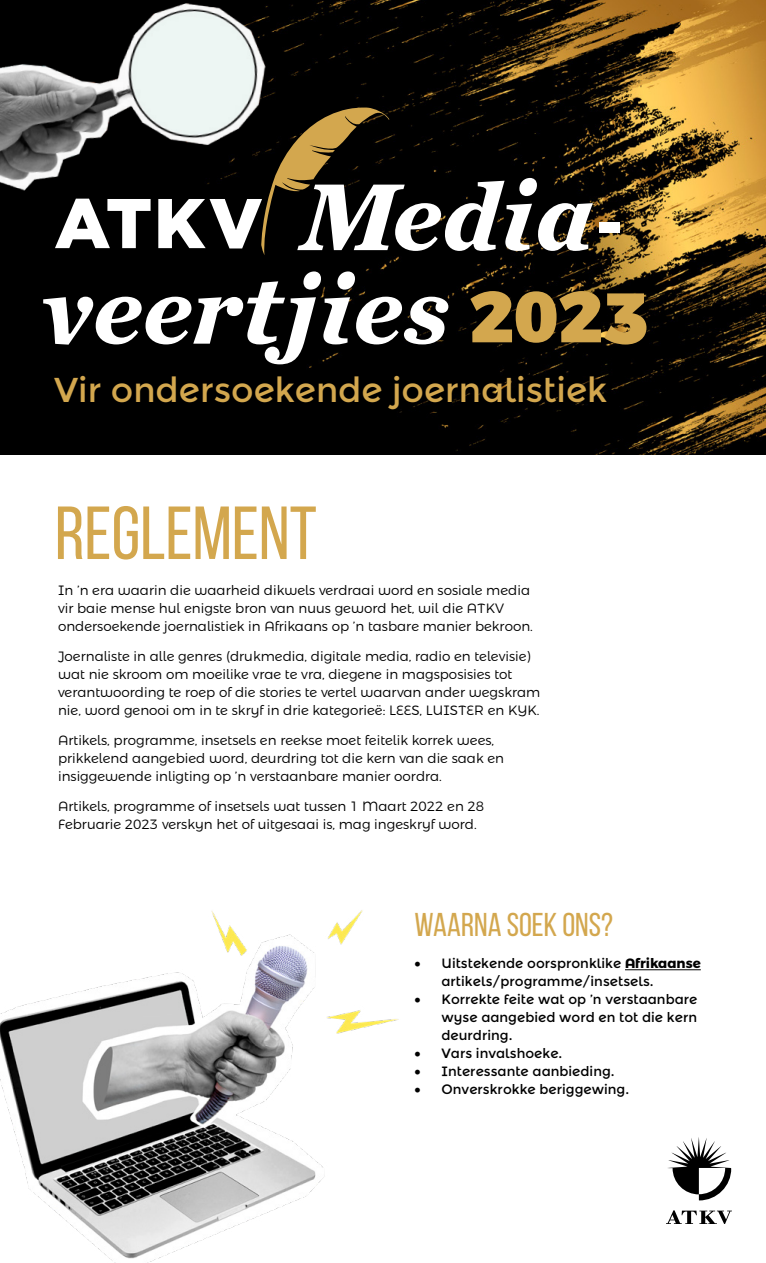
<style>
.page{position:relative;width:766px;height:1263px;background:#fff}
.page>*{position:absolute;margin:0;border:0;box-sizing:border-box;transform-origin:0 0}
.t1{font:75px "Bebas Neue";color:#d3a74e}
.t2{font:900 72px "Montserrat Alternates";color:#d3a74e}
.t3{font:900 72px "Montserrat Alternates";color:#fff}
.t4{font:34.5px "Montserrat Alternates";color:#d3a74e}
.t5{font:33px "Bebas Neue";color:#d3a74e}
.t6{font:300 13.5px/18px "Montserrat Alternates";color:#000}
.t7{font:13.5px/18px "Montserrat Alternates";color:#000}
.s1{font-weight:700}
</style>
<div class="page">
<img style="left:0;top:0;width:765px;height:455px">
<svg style="left:43px;top:271px;width:405px;height:93px"></svg>
<svg style="left:293px;top:107px;width:299px;height:148px"></svg>
<svg style="left:666px;top:1137px;width:65px;height:87px"></svg>
<img style="left:0;top:910px;width:399px;height:353px">
<hr style="left:624px;top:969px;width:76px;height:1px;background:#000">
<img style="left:0;top:0;width:293px;height:272px">
<h2 class="t3" style="left:595px;top:179px;width:29px">-</h2>
<h2 class="t2" style="left:469px;top:272px;width:181px">2023</h2>
<h3 class="t4" style="left:54px;top:370px;width:554px">Vir ondersoekende joernalistiek</h3>
<h1 class="t1" style="left:55px;top:492px;width:263px">REGLEMENT</h1>
<p class="t6" style="left:58px;top:581px;width:476px">In ’n era waarin die waarheid dikwels verdraai word en sosiale media vir baie mense hul enigste bron van nuus geword het, wil die ATKV ondersoekende joernalistiek in Afrikaans op ’n tasbare manier bekroon.</p>
<p class="t6" style="left:58px;top:647px;width:483px">Joernaliste in alle genres (drukmedia, digitale media, radio en televisie) wat nie skroom om moeilike vrae te vra, diegene in magsposisies tot verantwoording te roep of die stories te vertel waarvan ander wegskram nie, word genooi om in te skryf in drie kategorieë: LEES, LUISTER en KYK.</p>
<p class="t6" style="left:58px;top:731px;width:447px">Artikels, programme, insetsels en reekse moet feitelik korrek wees, prikkelend aangebied word, deurdring tot die kern van die saak en insiggewende inligting op ’n verstaanbare manier oordra.</p>
<p class="t6" style="left:58px;top:797px;width:427px">Artikels, programme of insetsels wat tussen 1 Maart 2022 en 28<br>Februarie 2023 verskyn het of uitgesaai is, mag ingeskryf word.</p>
<h3 class="t5" style="left:414px;top:907px;width:200px">WAARNA SOEK ONS?</h3>
<p class="t7" style="left:441px;top:955px;width:261px;text-indent:-27px">• Uitstekende oorspronklike <span class="s1">Afrikaanse </span>artikels/programme/insetsels.</p>
<p class="t7" style="left:441px;top:991px;width:257px;text-align:justify;text-indent:-27px">• Korrekte feite wat op ’n verstaanbare wyse aangebied word en tot die kern deurdring.</p>
<p class="t7" style="left:414px;top:1045px;width:149px">• Vars invalshoeke.</p>
<p class="t7" style="left:414px;top:1063px;width:202px">• Interessante aanbieding.</p>
<p class="t7" style="left:414px;top:1081px;width:216px">• Onverskrokke beriggewing.</p>
</div>
